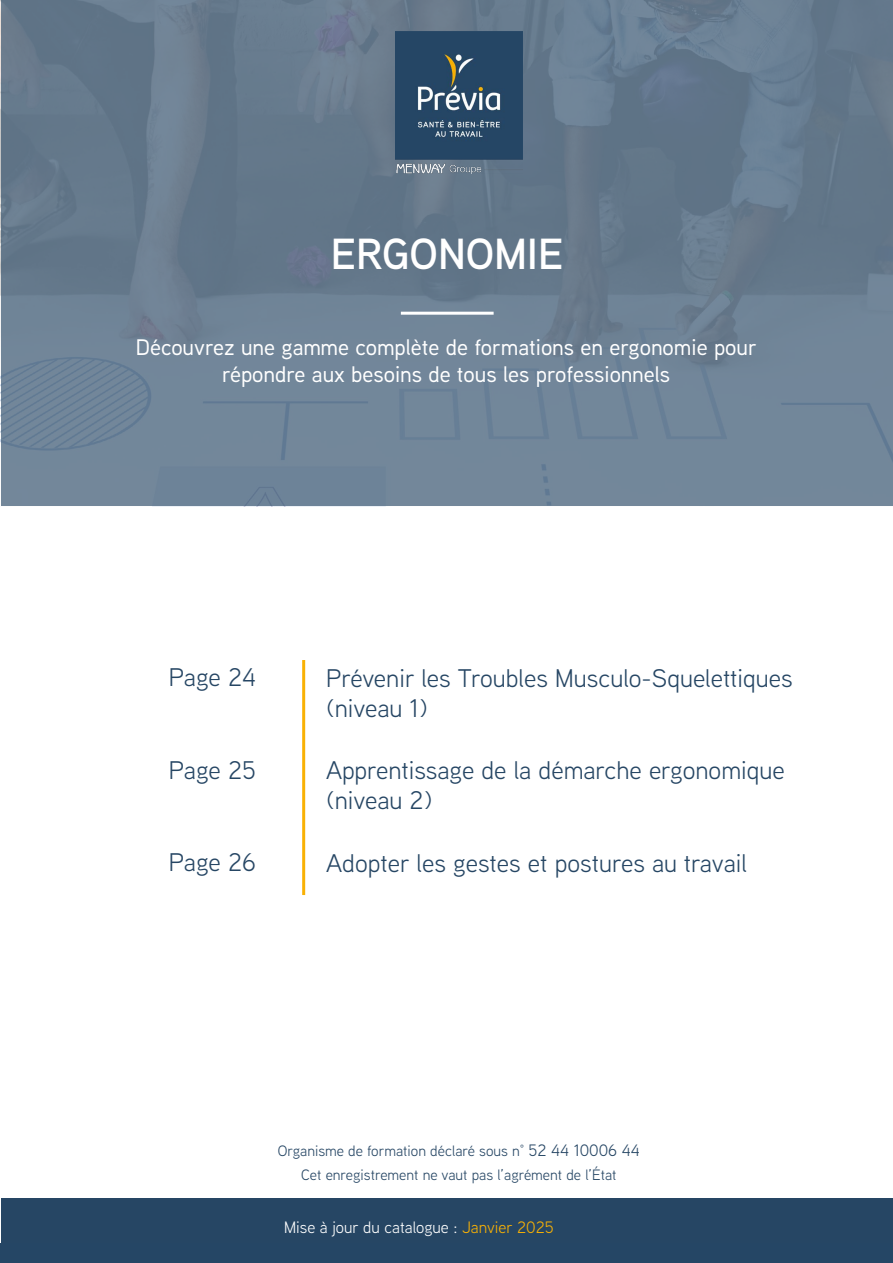
<style>
.page{position:relative;width:893px;height:1263px;background:#fff}
.page>*{position:absolute;margin:0;border:0;box-sizing:border-box;transform-origin:0 0}
.t1{font:600 43.5px "Aaux Next";color:#fff}
.t2{font:25.5px/30.6px "Aaux Next";color:#264664}
.t3{font:500 22.5px/27px "Aaux Next";color:#fff;text-align:center}
.t4{font:16.5px "Aaux Next";color:#fff}
.t5{font:15px/24px "Aaux Next";color:#264664;text-align:center}
.s1{font-size:16.5px}
.s2{color:#f9b104}
</style>
<div class="page">
<div style="left:1px;top:1198px;width:892px;height:65px;background:#264664"></div>
<div style="left:1px;top:0;width:892px;height:506px;background:linear-gradient(to right,#6a7e91,#6a7e92)"></div>
<img style="left:395px;top:32px;width:128px;height:142px">
<svg style="left:0;top:0;width:1px;height:17px"></svg>
<div style="left:0;top:1243px;width:893px;height:20px;background:#254665"></div>
<hr style="left:302px;top:660px;width:3px;height:235px;background:#f9b104">
<hr style="left:401px;top:312px;width:93px;height:3px;background:#fff">
<h1 class="t1" style="left:331px;top:223px;width:234px">ERGONOMIE</h1>
<p class="t3" style="left:136px;top:333px;width:622px">Découvrez une gamme complète de formations en ergonomie pour répondre aux besoins de tous les professionnels</p>
<p class="t2" style="left:169px;top:661px;width:89px">Page 24</p>
<p class="t2" style="left:326px;top:662px;width:468px">Prévenir les Troubles Musculo-Squelettiques (niveau 1)</p>
<p class="t2" style="left:169px;top:754px;width:89px">Page 25</p>
<p class="t2" style="left:326px;top:754px;width:460px">Apprentissage de la démarche ergonomique (niveau 2)</p>
<p class="t2" style="left:169px;top:846px;width:89px">Page 26</p>
<p class="t2" style="left:326px;top:847px;width:422px">Adopter les gestes et postures au travail</p>
<p class="t5" style="left:278px;top:1138px;width:363px">Organisme de formation déclaré sous n° <span class="s1">52 44 10006 44<br></span>Cet enregistrement ne vaut pas l’agrément de l’État</p>
<p class="t4" style="left:284px;top:1216px;width:271px">Mise à jour du catalogue : <span class="s2">Janvier 2025</span></p>
</div>
